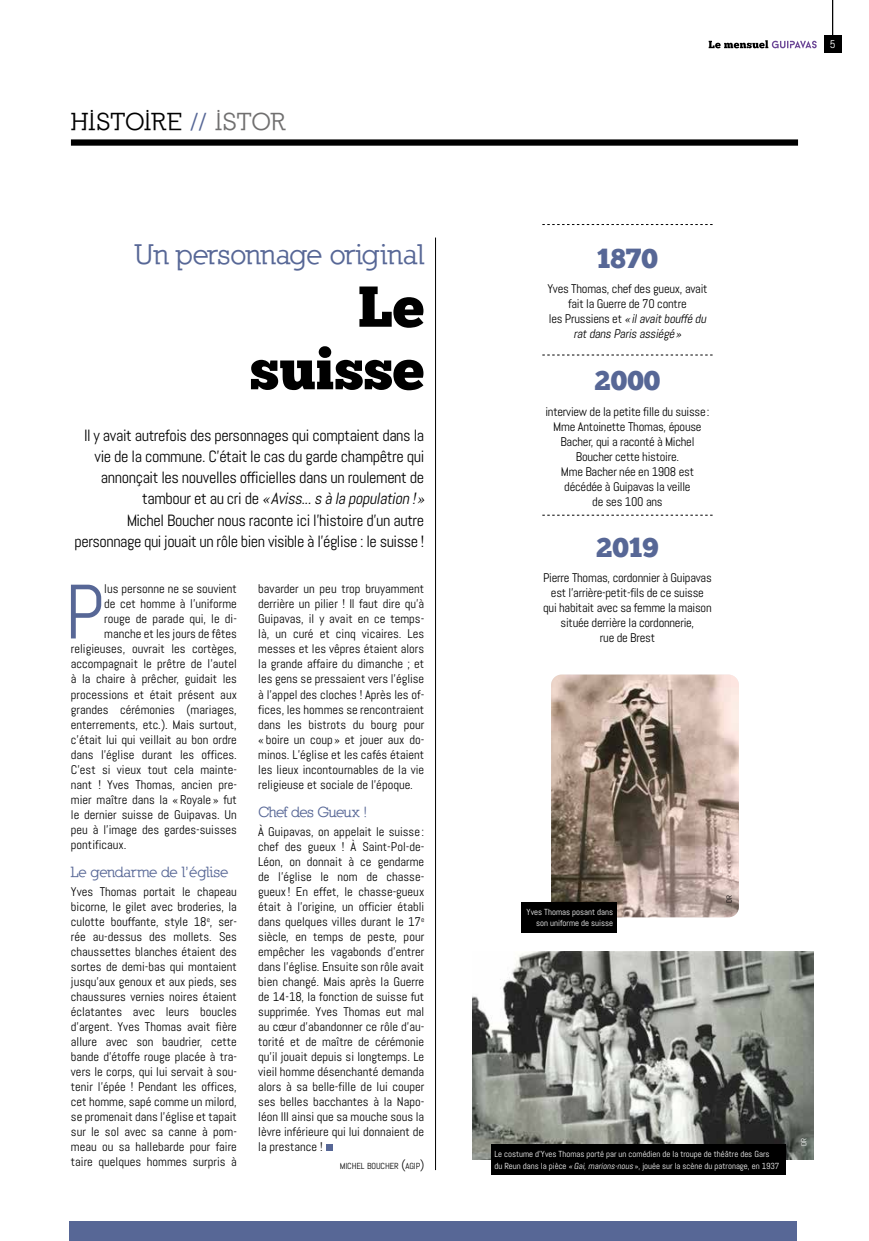
<style>
.page{position:relative;width:869px;height:1241px;background:#fff}
.page>*{position:absolute;margin:0;border:0;box-sizing:border-box;transform-origin:0 0}
.t1{font:76.75px "Abel";color:#576796}
.t2{font:57.5px/62.5px "Chunk Five Ex";color:#000;text-align:right}
.t3{font:700 28.75px "Nilland";color:#576796}
.t4{font:27.5px "Chunk Five Ex";color:#576796}
.t5{font:700 25px "Nilland";letter-spacing:.015em;color:#000}
.t6{font:16.25px/21.2px "Abel";letter-spacing:-.025em;color:#000;text-align:right}
.t7{font:700 15px "Nilland";color:#576796}
.t8{font:700 15px "Nilland";letter-spacing:-.035em;color:#576796}
.t9{font:12.5px/15px "Abel";color:#000;text-align:justify}
.t10{font:12.5px/15px "Abel";letter-spacing:-.02em;color:#000;text-align:center}
.t11{font:11.25px "Abel";color:#fff}
.t12{font:8.75px/11.2px "Abel";color:#fff}
.t13{font:8.75px "Abel";letter-spacing:-.015em;color:#000}
.t14{font:7.5px "Abel";color:#000}
.t15{font:7.5px "Abel";color:#fff}
.s1{color:#576796}
.s2{color:#706f6f}
.s3{font-style:italic}
.s4{font-size:12.5px}
</style>
<div class="page">
<hr style="left:831px;top:0;width:1px;height:38px;background:#000">
<div style="left:823px;top:35px;width:18px;height:18px;background:#000"></div>
<svg style="left:708px;top:40px;width:108px;height:8px"></svg>
<div style="left:71px;top:139px;width:726px;height:7px;background:#000"></div>
<div style="left:70px;top:1221px;width:726px;height:19px;background:#576796"></div>
<hr style="left:435px;top:237px;width:1px;height:932px;background:#000">
<div style="left:325px;top:1144px;width:7px;height:6px;background:#576796"></div>
<svg style="left:542px;top:354px;width:170px;height:1px"></svg>
<svg style="left:542px;top:515px;width:170px;height:1px"></svg>
<svg style="left:542px;top:224px;width:170px;height:1px"></svg>
<img style="left:472px;top:951px;width:341px;height:208px">
<div style="left:490px;top:1144px;width:295px;height:30px;background:#000"></div>
<img style="left:551px;top:674px;width:187px;height:243px">
<div style="left:521px;top:902px;width:95px;height:30px;background:#000"></div>
<h3 class="t5" style="left:71px;top:106px;width:215px">HISTOIRE <span class="s1">//</span> <span class="s2">ISTOR</span></h3>
<h3 class="t3" style="left:135px;top:237px;width:291px">Un personnage original</h3>
<h2 class="t2" style="left:250px;top:274px;width:176px">Le suisse</h2>
<p class="t6" style="left:75px;top:424px;width:355px">Il y avait autrefois des personnages qui comptaient dans la vie de la commune. C’était le cas du garde champêtre qui annonçait les nouvelles officielles dans un roulement de<br>t a m b o u r et a u c ri d e <span class="s3">«Aviss...sàlapopulation!»<br></span>Michel Boucher nous raconte ici l’histoire d’un autre personnage qui jouait un rôle bien visible à l’église : le suisse !</p>
<h1 class="t1" style="left:65px;top:563px;width:41px">P</h1>
<p class="t9" style="left:104px;top:581px;width:134px">lus personne ne se souvient</p>
<p class="t9" style="left:258px;top:581px;width:167px">bavarder un peu trop bruyamment derrière un pilier ! Il faut dire qu’à Guipavas, il y avait en ce temps&shy;là, un curé et cinq vicaires. Les messes et les vêpres étaient alors la grande affaire du dimanche ; et les gens se pressaient vers l’église à l’appel des cloches ! Après les of&shy;fices, les hommes se rencontraient dans les bistrots du bourg pour « boire un coup » et jouer aux do&shy;minos. L’église et les cafés étaient les lieux incontournables de la vie religieuse et sociale de l’époque.</p>
<p class="t8" style="left:258px;top:803px;width:110px">Chef des Gueux !</p>
<p class="t9" style="left:258px;top:823px;width:167px">À Guipavas, on appelait le suisse : chef des gueux ! À Saint-Pol-de-Léon, on donnait à ce gendarme de l’église le nom de chasse&shy;gueux ! En effet, le chasse-gueux était à l’origine, un officier établi dans quelques villes durant le 17<sup>e </sup>siècle, en temps de peste, pour empêcher les vagabonds d’entrer dans l’église. Ensuite son rôle avait bien changé. Mais après la Guerre de 14-18, la fonction de suisse fut supprimée. Yves Thomas eut mal au cœur d’abandonner ce rôle d’au&shy;torité et de maître de cérémonie qu’il jouait depuis si longtemps. Le vieil homme désenchanté demanda alors à sa belle-fille de lui couper ses belles bacchantes à la Napo&shy;léon III ainsi que sa mouche sous la lèvre inférieure qui lui donnaient de la prestance !</p>
<p class="t13" style="left:339px;top:1159px;width:86px">MICHEL BOUCHER <span class="s4">(</span>AGIP<span class="s4">)</span></p>
<p class="t9" style="left:104px;top:596px;width:134px">de cet homme à l’uniforme</p>
<p class="t9" style="left:104px;top:611px;width:134px">rouge de parade qui, le di-</p>
<p class="t9" style="left:104px;top:626px;width:134px">manche et les jours de fêtes</p>
<p class="t9" style="left:71px;top:641px;width:167px">religieuses, ouvrait les cortèges,</p>
<p class="t9" style="left:71px;top:656px;width:167px">accompagnait le prêtre de l’autel</p>
<p class="t9" style="left:71px;top:671px;width:167px">à la chaire à prêcher, guidait les</p>
<p class="t9" style="left:71px;top:686px;width:167px">processions et était présent aux</p>
<p class="t9" style="left:71px;top:701px;width:167px">grandes cérémonies (mariages,</p>
<p class="t9" style="left:71px;top:716px;width:167px">enterrements, etc.). Mais surtout,</p>
<p class="t9" style="left:71px;top:731px;width:167px">c’était lui qui veillait au bon ordre</p>
<p class="t9" style="left:71px;top:746px;width:167px">dans l’église durant les offices.</p>
<p class="t9" style="left:71px;top:761px;width:167px">C’est si vieux tout cela mainte-</p>
<p class="t9" style="left:71px;top:776px;width:167px">nant ! Yves Thomas, ancien pre-</p>
<p class="t9" style="left:71px;top:791px;width:167px">mier maître dans la «Royale » fut</p>
<p class="t9" style="left:71px;top:806px;width:167px">le dernier suisse de Guipavas. Un</p>
<p class="t9" style="left:71px;top:821px;width:167px">peu à l’image des gardes-suisses</p>
<p class="t9" style="left:71px;top:836px;width:57px">pontificaux.</p>
<p class="t7" style="left:71px;top:863px;width:159px">Le gendarme de l’église</p>
<p class="t9" style="left:71px;top:883px;width:167px">Yves Thomas portait le chapeau bicorne, le gilet avec broderies, la culotte bouffante, style 18<sup>e</sup>, ser&shy;rée au-dessus des mollets. Ses chaussettes blanches étaient des sortes de demi-bas qui montaient jusqu’aux genoux et aux pieds, ses chaussures vernies noires étaient éclatantes avec leurs boucles d’argent. Yves Thomas avait fière allure avec son baudrier, cette bande d’étoffe rouge placée à tra&shy;vers le corps, qui lui servait à sou&shy;tenir l’épée ! Pendant les offices, cet homme, sapé comme un milord, se promenait dans l’église et tapait sur le sol avec sa canne à pom&shy;meau ou sa hallebarde pour faire taire quelques hommes surpris à</p>
<h3 class="t4" style="left:596px;top:237px;width:63px">1870</h3>
<p class="t10" style="left:547px;top:281px;width:163px">Yves Thomas, chef des gueux, avait fait la Guerre de 70 contre<br>les Prussiens et <span class="s3">«ilavaitbouffédu ratdansParisassiégé»</span></p>
<h3 class="t4" style="left:594px;top:360px;width:67px">2000</h3>
<p class="t10" style="left:545px;top:404px;width:165px">interview de la petite fille du suisse:<br>Mme Antoinette Thomas, épouse<br>Bacher, qui a raconté à Michel<br>Boucher cette histoire.<br>Mme Bacher née en 1908 est décédée à Guipavas la veille<br>de ses 100 ans</p>
<h3 class="t4" style="left:596px;top:526px;width:64px">2019</h3>
<p class="t10" style="left:543px;top:570px;width:170px">Pierre Thomas, cordonnier à Guipavas est l’arrière-petit-fils de ce suisse qui habitait avec sa femme la maison située derrière la cordonnerie,<br>rue de Brest</p>
<p class="t11" style="left:829px;top:37px;width:7px">5</p>
<p class="t12" style="left:526px;top:906px;width:88px;text-align:right">Yves Thomas posant dans son uniforme de suisse</p>
<p class="t14" style="left:724px;top:902px;width:9px;rotate:-90deg">DR</p>
<p class="t12" style="left:494px;top:1148px;width:286px">Le costume d’Yves Thomas porté par un comédien de la troupe de théâtre des Gars du Reun dans la pièce <span class="s3">«Gai,marions-nous</span>», jouée sur la scène du patronage, en 1937</p>
<p class="t15" style="left:798px;top:1145px;width:9px;rotate:-90deg">DR</p>
</div>
